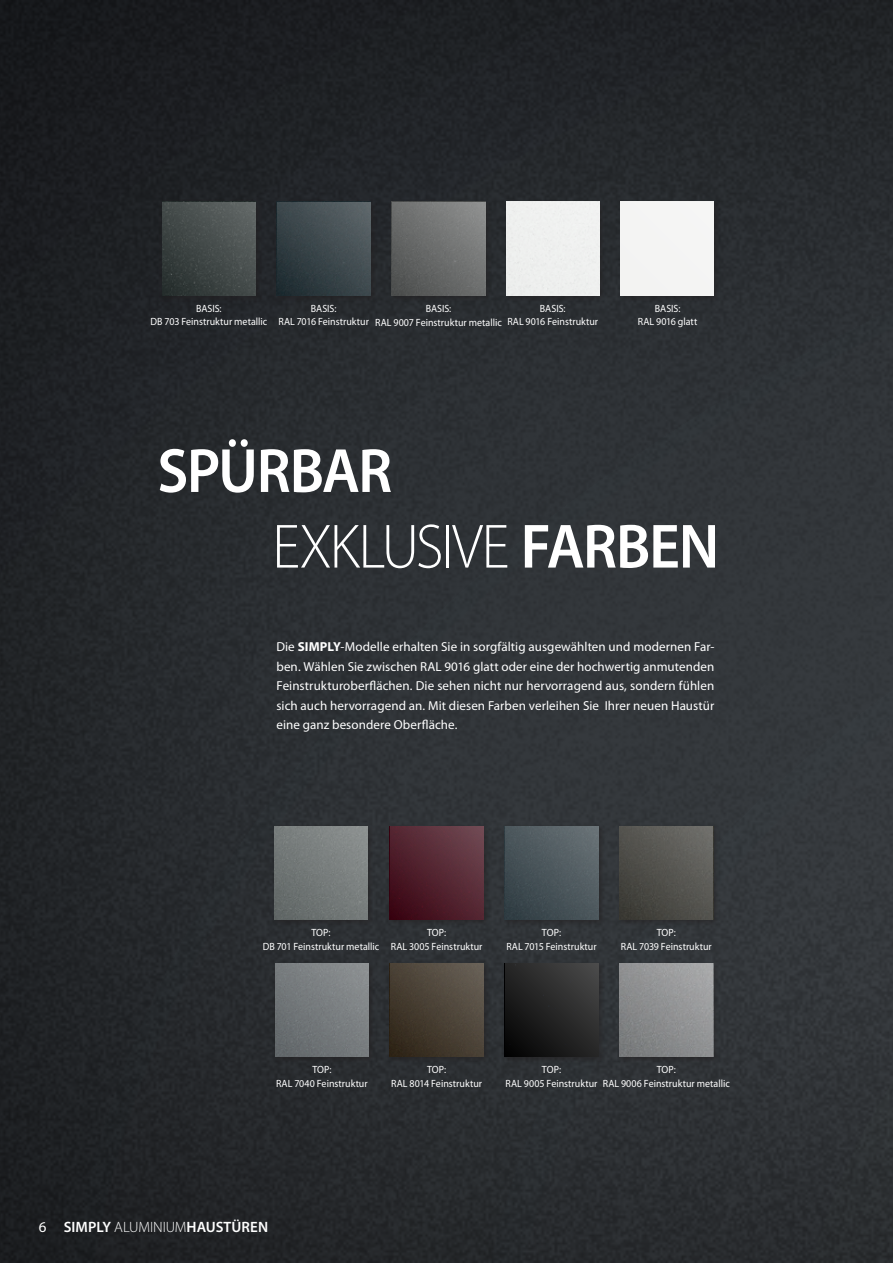
<style>
.page{position:relative;width:893px;height:1263px;background:#fff}
.page>*{position:absolute;margin:0;border:0;box-sizing:border-box;transform-origin:0 0}
.t1{font:600 63px/75.6px "Myriad Pro";letter-spacing:-.03em;color:#fff;scale:.95 1}
.t2{font:600 15px "Myriad Pro";letter-spacing:.005em;color:#fff}
.t3{font:13.05px/19.5px "Myriad Pro";letter-spacing:.005em;color:#fff;text-align:justify}
.t4{font:10.5px/13.5px "Myriad Pro";color:#fff;text-align:center;scale:.95 1}
.s1{font-weight:300}
.s2{font-weight:700}
.s3{font-weight:400}
</style>
<div class="page">
<div style="left:0;top:0;width:893px;height:1263px;background:#231f20;opacity:.75"></div>
<hr style="left:892px;top:0;width:1px;height:1263px;background:#fff">
<div style="left:160px;top:199px;width:102px;height:103px;background:#231f20"></div>
<svg style="left:162px;top:202px;width:94px;height:94px;background:#444b4a"></svg>
<div style="left:389px;top:199px;width:103px;height:103px;background:#231f20;opacity:.5"></div>
<svg style="left:392px;top:202px;width:93px;height:94px;background:#6d6e6e"></svg>
<div style="left:274px;top:199px;width:103px;height:103px;background:#231f20;opacity:.5"></div>
<svg style="left:277px;top:202px;width:93px;height:94px;background:#3d484c"></svg>
<div style="left:502px;top:824px;width:103px;height:102px;background:#231f20;opacity:.5"></div>
<svg style="left:505px;top:826px;width:93px;height:94px;background:#4b565c"></svg>
<div style="left:387px;top:824px;width:103px;height:102px;background:#231f20;opacity:.5"></div>
<svg style="left:390px;top:826px;width:93px;height:94px;background:#532531"></svg>
<div style="left:502px;top:961px;width:103px;height:102px;background:#231f20;opacity:.5"></div>
<svg style="left:505px;top:963px;width:93px;height:94px;background:#252525"></svg>
<div style="left:617px;top:961px;width:103px;height:102px;background:#231f20;opacity:.5"></div>
<svg style="left:620px;top:963px;width:93px;height:94px;background:#8f9192"></svg>
<div style="left:273px;top:961px;width:102px;height:102px;background:#28292c"></div>
<div style="left:275px;top:963px;width:94px;height:94px;background:linear-gradient(to right,#6b7072,#828789)"></div>
<div style="left:387px;top:961px;width:103px;height:102px;background:#231f20;opacity:.5"></div>
<svg style="left:390px;top:963px;width:93px;height:94px;background:#4a4136"></svg>
<div style="left:272px;top:824px;width:102px;height:102px;background:#2b2c30"></div>
<div style="left:274px;top:826px;width:94px;height:94px;background:linear-gradient(to right,#6a7070,#828786)"></div>
<div style="left:617px;top:824px;width:103px;height:102px;background:#303335"></div>
<svg style="left:620px;top:826px;width:93px;height:94px;background:#54534e"></svg>
<div style="left:504px;top:199px;width:101px;height:103px;background:#231f20;opacity:.5"></div>
<div style="left:506px;top:202px;width:93px;height:94px;background:#eff0ef"></div>
<div style="left:618px;top:199px;width:102px;height:103px;background:#231f20;opacity:.5"></div>
<div style="left:621px;top:202px;width:93px;height:94px;background:#f4f4f3"></div>
<p class="t4" style="left:507px;top:302px;width:97px">BASIS:<br>RAL 9016 Feinstruktur</p>
<p class="t4" style="left:638px;top:302px;width:64px">BASIS:<br>RAL 9016 glatt</p>
<p class="t4" style="left:150px;top:302px;width:125px">BASIS:<br>DB 703 Feinstruktur metallic</p>
<p class="t4" style="left:375px;top:302px;width:135px">BASIS:<br>RAL 9007 Feinstruktur metallic</p>
<p class="t4" style="left:278px;top:302px;width:97px">BASIS:<br>RAL 7016 Feinstruktur</p>
<h1 class="t1" style="left:272px;top:431px;width:472px;text-indent:-115px">SPÜRBAR<br><span class="s1">EXKLUSIVE</span> FARBEN</h1>
<p class="t3" style="left:276px;top:637px;width:439px">Die <span class="s2">SIMPLY</span>-Modelle erhalten Sie in sorgfältig ausgewählten und modernen Far&shy;ben. Wählen Sie zwischen RAL 9016 glatt oder eine der hochwertig anmutenden Feinstrukturoberflächen. Die sehen nicht nur hervorragend aus, sondern fühlen sich auch hervorragend an. Mit diesen Farben verleihen Sie Ihrer neuen Haustür eine ganz besondere Oberfläche.</p>
<p class="t4" style="left:391px;top:926px;width:98px">TOP:<br>RAL 3005 Feinstruktur</p>
<p class="t4" style="left:506px;top:926px;width:97px">TOP:<br>RAL 7015 Feinstruktur</p>
<p class="t4" style="left:263px;top:926px;width:124px">TOP:<br>DB 701 Feinstruktur metallic</p>
<p class="t4" style="left:621px;top:926px;width:97px">TOP:<br>RAL 7039 Feinstruktur</p>
<p class="t4" style="left:276px;top:1063px;width:98px">TOP:<br>RAL 7040 Feinstruktur</p>
<p class="t4" style="left:391px;top:1063px;width:97px">TOP:<br>RAL 8014 Feinstruktur</p>
<p class="t4" style="left:506px;top:1063px;width:98px">TOP:<br>RAL 9005 Feinstruktur</p>
<p class="t4" style="left:603px;top:1063px;width:135px">TOP:<br>RAL 9006 Feinstruktur metallic</p>
<h2 class="t2" style="left:39px;top:1217px;width:231px"><span class="s3">6</span> SIMPLY <span class="s1">ALUMINIUM</span>HAUSTÜREN</h2>
</div>
